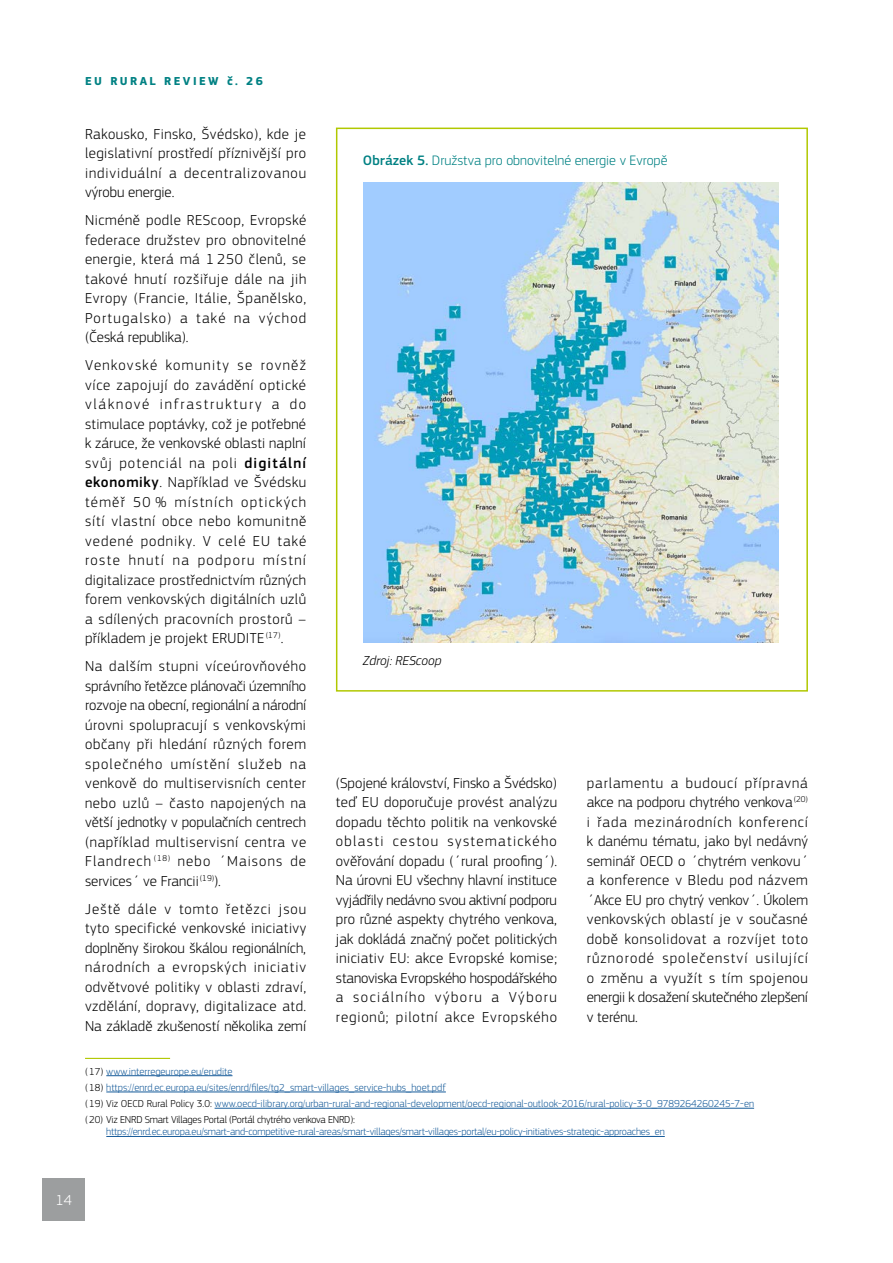
<style>
.page{position:relative;width:893px;height:1263px;background:#fff}
.page>*{position:absolute;margin:0;border:0;box-sizing:border-box;transform-origin:0 0}
.t1{font:300 15px/19.5px "EC Square Sans Pro";letter-spacing:.045em;color:#000;text-align:justify}
.t2{font:300 15px "EC Square Sans Pro";color:#fff}
.t3{font:300 14.25px "EC Square Sans Pro";color:#008183}
.t4{font:italic 300 13.5px "EC Square Sans Pro";color:#000}
.t5{font:700 12px "EC Square Sans Pro";letter-spacing:.2em;color:#008183}
.t6{font:300 10.5px/16.2px "EC Square Sans Pro";color:#165b9a}
.t7{font:300 10.5px "EC Square Sans Pro";letter-spacing:-.02em;color:#165b9a}
.s1{font-weight:500}
.s2{color:#000}
</style>
<div class="page">
<hr style="left:85px;top:1058px;width:85px;height:1px;background:#b1c800">
<hr style="left:106px;top:1075px;width:126px;height:1px;background:#165b9a">
<hr style="left:106px;top:1092px;width:340px;height:1px;background:#165b9a">
<hr style="left:215px;top:1108px;width:539px;height:1px;background:#165b9a">
<hr style="left:106px;top:1136px;width:559px;height:1px;background:#165b9a">
<div style="left:336px;top:128px;width:472px;height:564px;border:2px solid #b1c800"></div>
<img style="left:363px;top:183px;width:415px;height:459px">
<div style="left:43px;top:1178px;width:42px;height:42px;background:#9c9e9f"></div>
<p class="t5" style="left:85px;top:74px;width:179px">EU RURAL REVIEW č. 26</p>
<p class="t1" style="left:85px;top:124px;width:223px">Rakousko, Finsko, Švédsko), kde je legislativní prostředí příznivější pro individuální a decentralizovanou výrobu energie.</p>
<p class="t1" style="left:85px;top:211px;width:223px">Nicméně podle REScoop, Evropské federace družstev pro obnovitelné energie, která má 1 250 členů, se takové hnutí rozšiřuje dále na jih Evropy (Francie, Itálie, Španělsko, Portugalsko) a také na východ (Česká republika).</p>
<p class="t1" style="left:85px;top:356px;width:223px">Venkovské komunity se rovněž více zapojují do zavádění optické vláknové infrastruktury a do stimulace poptávky, což je potřebné k záruce, že venkovské oblasti naplní svůj potenciál na poli <span class="s1">digitální ekonomiky</span>. Například ve Švédsku téměř 50 % místních optických sítí vlastní obce nebo komunitně vedené podniky. V celé EU také roste hnutí na podporu místní digitalizace prostřednictvím různých forem venkovských digitálních uzlů a sdílených pracovních prostorů – příkladem je projekt ERUDITE <sup>(17)</sup>.</p>
<p class="t1" style="left:85px;top:657px;width:223px">Na dalším stupni víceúrovňového správního řetězce plánovači územního rozvoje na obecní, regionální a národní úrovni spolupracují s venkovskými občany při hledání různých forem společného umístění služeb na venkově do multiservisních center nebo uzlů – často napojených na větší jednotky v populačních centrech (například multiservisní centra ve Flandrech <sup>(18)</sup> nebo ´Maisons de services´ ve Francii<sup>(19)</sup>).</p>
<p class="t1" style="left:85px;top:899px;width:223px">Ještě dále v tomto řetězci jsou tyto specifické venkovské iniciativy doplněny širokou škálou regionálních, národních a evropských iniciativ odvětvové politiky v oblasti zdraví, vzdělání, dopravy, digitalizace atd.<br>Na základě zkušeností několika zemí</p>
<p class="t6" style="left:85px;top:1063px;width:671px"><span class="s2">(17)</span> www.interregeurope.eu/erudite<br><span class="s2">(18)</span> https://enrd.ec.europa.eu/sites/enrd/files/tg2_smart-villages_service-hubs_hoet.pdf<br><span class="s2">(19) Viz OECD Rural Policy 3.0:</span> www.oecd-ilibrary.org/urban-rural-and-regional-development/oecd-regional-outlook-2016/rural-policy-3-0_9789264260245-7-en <span class="s2">(20) Viz ENRD Smart Villages Portal (Portál chytrého venkova ENRD):</span></p>
<p class="t7" style="left:106px;top:1126px;width:560px">https://enrd.ec.europa.eu/smart-and-competitive-rural-areas/smart-villages/smart-villages-portal/eu-policy-initiatives-strategic-approaches_en</p>
<p class="t3" style="left:363px;top:152px;width:306px"><span class="s1">Obrázek 5.</span> Družstva pro obnovitelné energie v Evropě</p>
<p class="t4" style="left:363px;top:652px;width:80px">Zdroj: REScoop</p>
<p class="t1" style="left:336px;top:773px;width:223px">(Spojené království, Finsko a Švédsko) teď EU doporučuje provést analýzu dopadu těchto politik na venkovské oblasti cestou systematického ověřování dopadu (´rural proofing´).<br>Na úrovni EU všechny hlavní instituce vyjádřily nedávno svou aktivní podporu pro různé aspekty chytrého venkova, jak dokládá značný počet politických iniciativ EU: akce Evropské komise; stanoviska Evropského hospodářského a sociálního výboru a Výboru regionů; pilotní akce Evropského</p>
<p class="t1" style="left:587px;top:773px;width:223px">parlamentu a budoucí přípravná akce na podporu chytrého venkova<sup>(20) </sup>i řada mezinárodních konferencí k danému tématu, jako byl nedávný seminář OECD o ´chytrém venkovu´ a konference v Bledu pod názvem ´Akce EU pro chytrý venkov´. Úkolem venkovských oblastí je v současné době konsolidovat a rozvíjet toto různorodé společenství usilující o změnu a využít s tím spojenou energii k dosažení skutečného zlepšení v terénu.</p>
<p class="t2" style="left:56px;top:1191px;width:18px">14</p>
</div>
